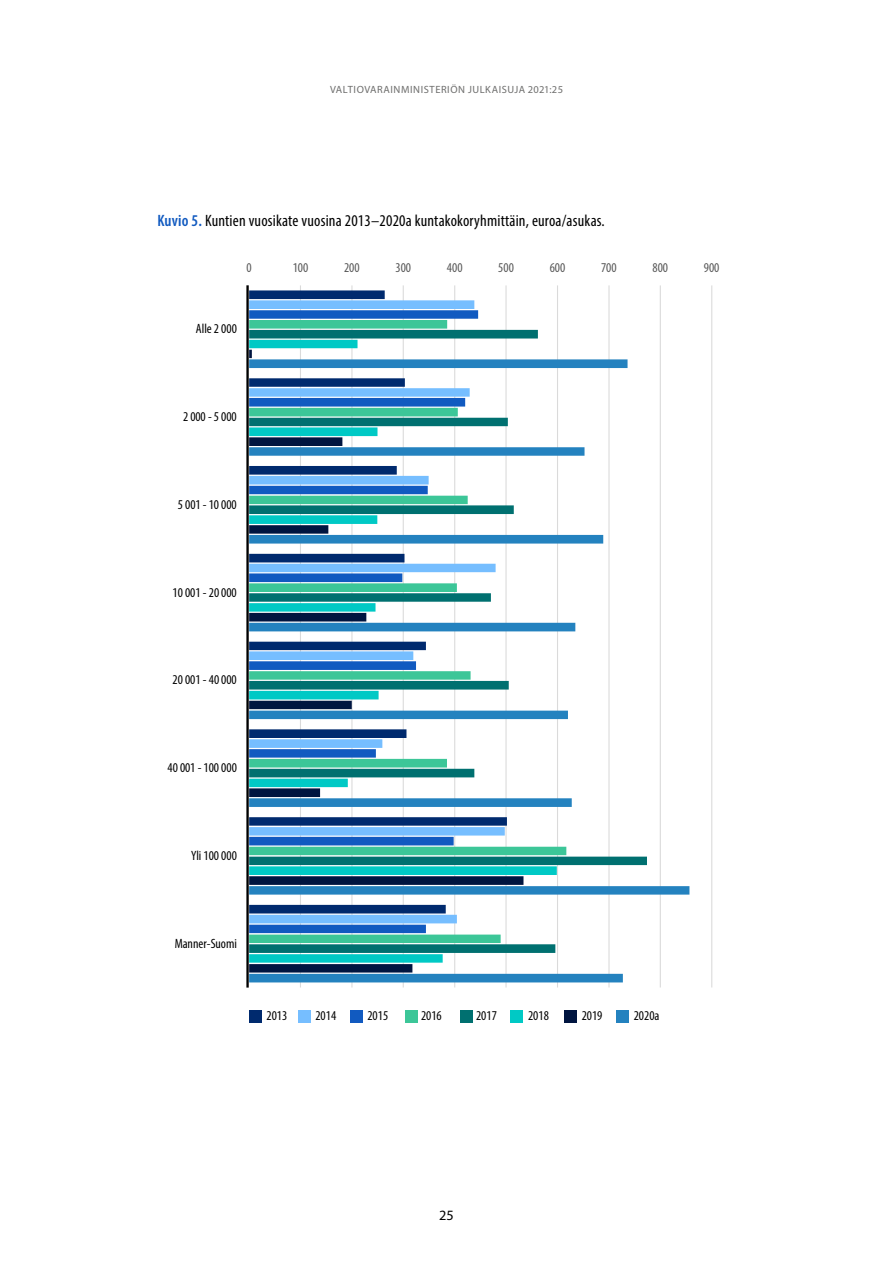
<style>
.page{position:relative;width:893px;height:1263px;background:#fff}
.page>*{position:absolute;margin:0;border:0;box-sizing:border-box;transform-origin:0 0}
._00_taulukon_ja_kuvi{font:condensed 16.5px "Myriad Pro";letter-spacing:.01em;color:#000}
.t1{font:14.25px "Myriad Pro";color:#000}
.t2{font:condensed 13.5px "Myriad Pro";color:#000}
.t3{font:condensed 13.5px "Myriad Pro";color:#575757}
.t4{font:10.5px "Myriad Pro";letter-spacing:.015em;color:#6e6e6d}
.s1{font-weight:600;color:#115ac0}
</style>
<div class="page">
<hr style="left:711px;top:285px;width:1px;height:702px;background:#dadada">
<hr style="left:660px;top:285px;width:1px;height:702px;background:#dadada">
<hr style="left:608px;top:285px;width:1px;height:702px;background:#dadada">
<hr style="left:557px;top:285px;width:1px;height:702px;background:#dadada">
<hr style="left:505px;top:285px;width:2px;height:702px;background:#dadada">
<hr style="left:454px;top:285px;width:1px;height:702px;background:#dadada">
<hr style="left:403px;top:285px;width:1px;height:702px;background:#dadada">
<hr style="left:351px;top:285px;width:1px;height:702px;background:#dadada">
<hr style="left:300px;top:285px;width:1px;height:702px;background:#dadada">
<svg style="left:249px;top:330px;width:361px;height:29px"></svg>
<svg style="left:249px;top:359px;width:440px;height:623px"></svg>
<hr style="left:246px;top:285px;width:3px;height:702px;background:#000">
<div style="left:249px;top:1010px;width:13px;height:13px;background:#002a6e"></div>
<div style="left:298px;top:1010px;width:13px;height:13px;background:#76beff"></div>
<div style="left:350px;top:1010px;width:13px;height:13px;background:#115ac0"></div>
<div style="left:405px;top:1010px;width:13px;height:13px;background:#3cc698"></div>
<div style="left:460px;top:1010px;width:13px;height:13px;background:#007070"></div>
<div style="left:510px;top:1010px;width:13px;height:13px;background:#00c9c5"></div>
<div style="left:564px;top:1010px;width:13px;height:13px;background:#001540"></div>
<div style="left:616px;top:1010px;width:13px;height:13px;background:#2482bf"></div>
<p class="t4" style="left:330px;top:83px;width:13px">VALTIOVARAINMINISTERI</p>
<p class="t4" style="left:450px;top:83px;width:25px">ÖN JULKAISUJA</p>
<p class="t4" style="left:528px;top:83px;width:37px">2021:25</p>
<p class="_00_taulukon_ja_kuvi" style="left:157px;top:210px;width:449px"><span class="s1">Kuvio 5.</span> Kuntien vuosikate vuosina 2013–2020a kuntakokoryhmittäin, euroa/asukas.</p>
<p class="t3" style="left:246px;top:260px;width:7px">0</p>
<p class="t3" style="left:293px;top:260px;width:17px">100</p>
<p class="t3" style="left:344px;top:260px;width:17px">200</p>
<p class="t3" style="left:395px;top:260px;width:17px">300</p>
<p class="t3" style="left:447px;top:260px;width:17px">400</p>
<p class="t3" style="left:498px;top:260px;width:17px">500</p>
<p class="t3" style="left:550px;top:260px;width:17px">600</p>
<p class="t3" style="left:601px;top:260px;width:17px">700</p>
<p class="t3" style="left:652px;top:260px;width:17px">800</p>
<p class="t3" style="left:704px;top:260px;width:17px">900</p>
<p class="t2" style="left:196px;top:321px;width:42px">Alle 2 000</p>
<p class="t2" style="left:183px;top:408px;width:55px">2000-5000</p>
<p class="t2" style="left:178px;top:496px;width:60px">5 001 - 10000</p>
<p class="t2" style="left:173px;top:584px;width:66px">10 001 - 20000</p>
<p class="t2" style="left:173px;top:672px;width:66px">20 001 - 40000</p>
<p class="t2" style="left:167px;top:759px;width:71px">40 001 - 100 000</p>
<p class="t2" style="left:191px;top:847px;width:47px">Yli100 000</p>
<p class="t2" style="left:175px;top:935px;width:64px">Manner-Suomi</p>
<p class="t2" style="left:267px;top:1008px;width:22px">2013</p>
<p class="t2" style="left:315px;top:1008px;width:22px">2014</p>
<p class="t2" style="left:367px;top:1008px;width:22px">2015</p>
<p class="t2" style="left:421px;top:1008px;width:22px">2016</p>
<p class="t2" style="left:476px;top:1008px;width:22px">2017</p>
<p class="t2" style="left:528px;top:1008px;width:22px">2018</p>
<p class="t2" style="left:582px;top:1008px;width:22px">2019</p>
<p class="t2" style="left:634px;top:1008px;width:27px">2020a</p>
<p class="t1" style="left:439px;top:1206px;width:16px">25</p>
</div>
